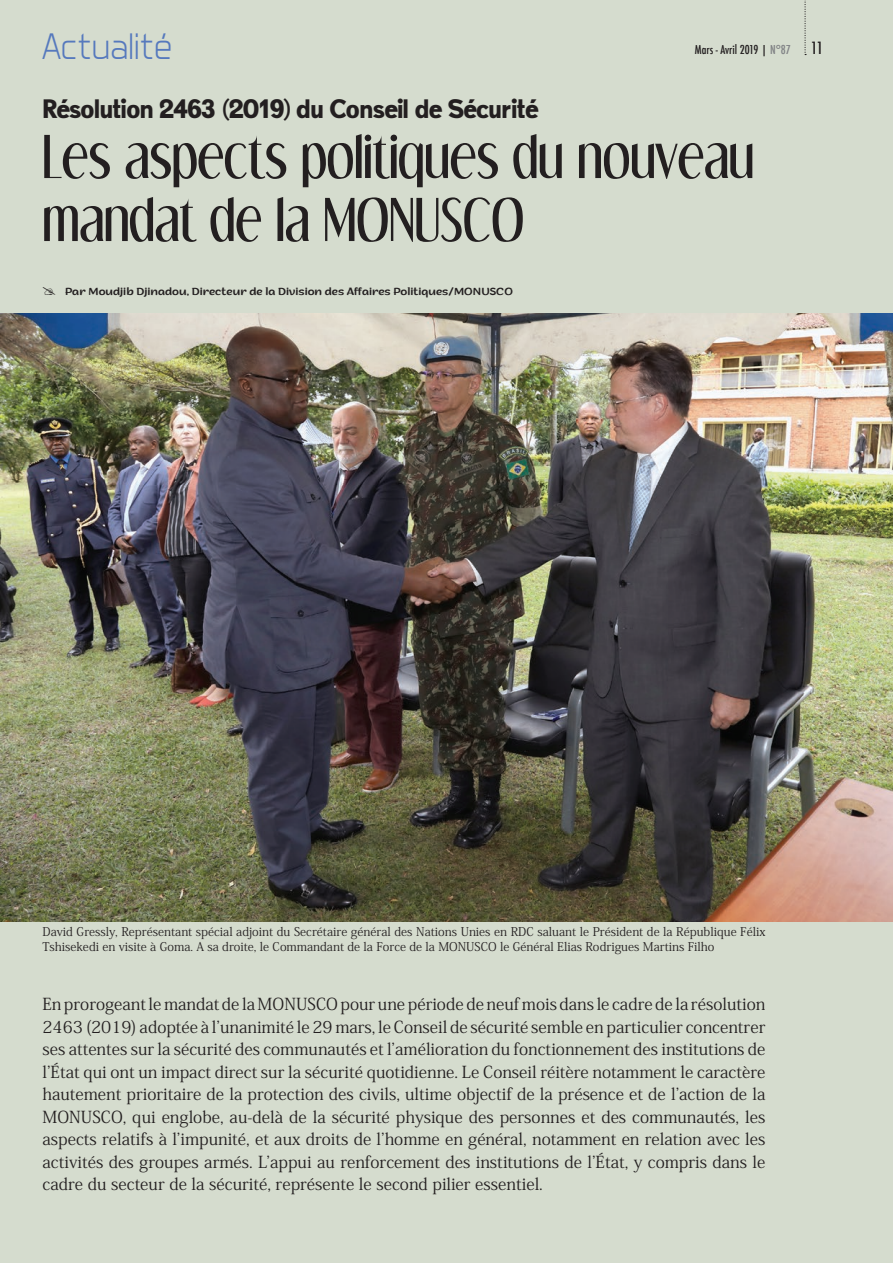
<style>
.page{position:relative;width:893px;height:1263px;background:#d5dcce}
.page>*{position:absolute;margin:0;border:0;box-sizing:border-box;transform-origin:0 0}
.t1{font:51px/63px "Dream Orphans";color:#231f20}
.t2{font:300 37.5px "Aero Matics";color:#5679bd}
.t3{font:25.5px "Maximum Impact";color:#231f20}
.t4{font:16.5px/22.5px "Koz Min Pr 6 N";color:#231f20;text-align:justify}
.t5{font:12px/14.4px "Koz Min Pr 6 N";color:#231f20}
.t6{font:500 condensed 12px "Futura";color:#231f20}
.t7{font:10.5px "Arturo Trial";color:#231f20}
.s1{color:#808285}
.s2{font-size:16.5px}
</style>
<div class="page">
<img style="left:0;top:314px;width:893px;height:607px">
<svg style="left:804px;top:0;width:2px;height:55px"></svg>
<h2 class="t2" style="left:43px;top:24px;width:131px">Actualité</h2>
<p class="t6" style="left:695px;top:42px;width:130px">Mars - Avril 2019 | <span class="s1">N°87</span> <span class="s2">11</span></p>
<h3 class="t3" style="left:43px;top:93px;width:497px">Résolution 2463 (2019) du Conseil de Sécurité</h3>
<h1 class="t1" style="left:43px;top:125px;width:713px">Les aspects politiques du nouveau mandat de la MONUSCO</h1>
<p class="t7" style="left:65px;top:284px;width:449px">Par Moudjib Djinadou, Directeur de la Division des Affaires Politiques/MONUSCO</p>
<p class="t5" style="left:43px;top:925px;width:724px">David Gressly, Représentant spécial adjoint du Secrétaire général des Nations Unies en RDC saluant le Président de la République Félix<br>Tshisekedi en visite à Goma. A sa droite, le Commandant de la Force de la MONUSCO le Général Elias Rodrigues Martins Filho</p>
<p class="t4" style="left:43px;top:993px;width:724px">En prorogeant le mandat de la MONUSCO pour une période de neuf mois dans le cadre de la résolution 2463 (2019) adoptée à l’unanimité le 29 mars, le Conseil de sécurité semble en particulier concentrer ses attentes sur la sécurité des communautés et l’amélioration du fonctionnement des institutions de l’État qui ont un impact direct sur la sécurité quotidienne. Le Conseil réitère notamment le caractère hautement prioritaire de la protection des civils, ultime objectif de la présence et de l’action de la MONUSCO, qui englobe, au-delà de la sécurité physique des personnes et des communautés, les aspects relatifs à l’impunité, et aux droits de l’homme en général, notamment en relation avec les activités des groupes armés. L’appui au renforcement des institutions de l’État, y compris dans le cadre du secteur de la sécurité, représente le second pilier essentiel.</p>
</div>
